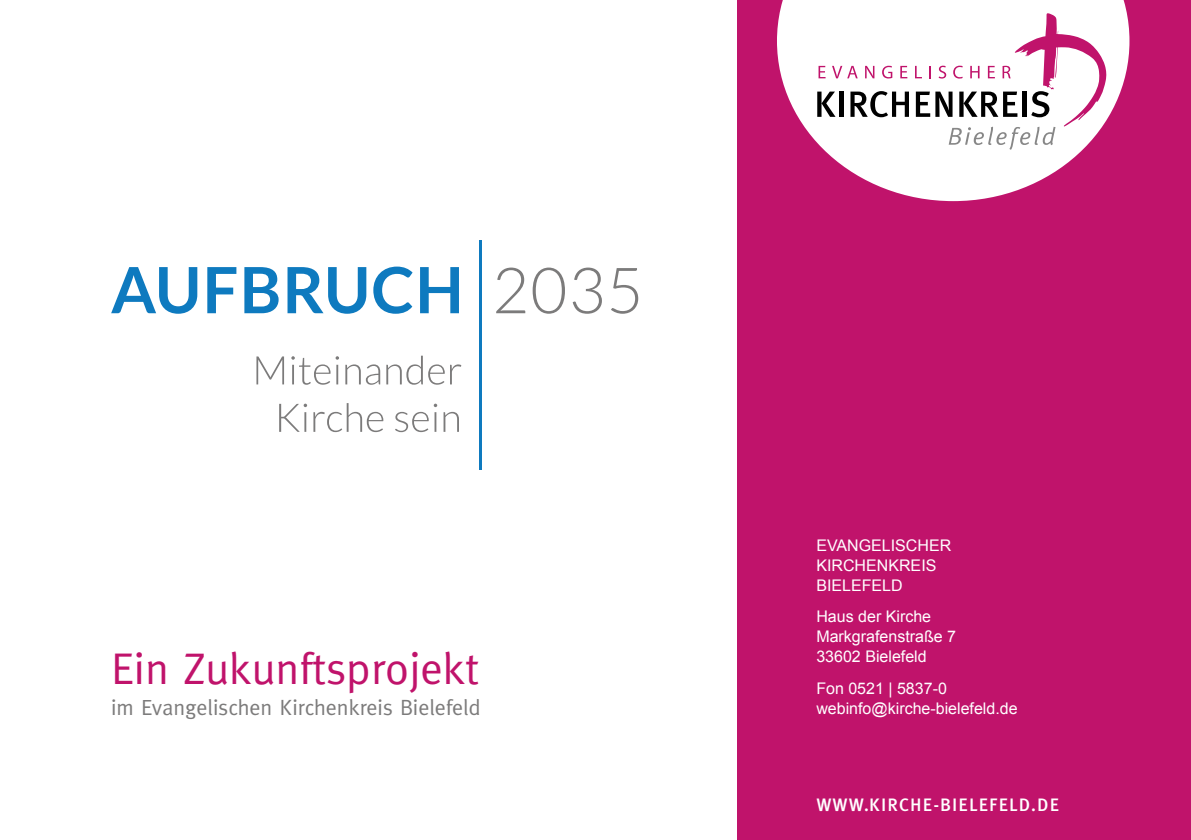
<style>
.page{position:relative;width:1191px;height:840px;background:#fff}
.page>*{position:absolute;margin:0;border:0;box-sizing:border-box;transform-origin:0 0}
.t1{font:44.6px "Meta";color:#c0136b}
.t2{font:22px "Meta";color:#7c7b7b}
.t3{font:500 18px "Meta Plus";letter-spacing:.06em;color:#fff}
.t4{font:16px/20px "Arial";color:#fff}
</style>
<div class="page">
<svg style="left:256px;top:356px;width:28px;height:28px"></svg>
<svg style="left:291px;top:356px;width:48px;height:28px"></svg>
<svg style="left:345px;top:364px;width:35px;height:20px"></svg>
<svg style="left:386px;top:355px;width:75px;height:29px"></svg>
<svg style="left:279px;top:403px;width:28px;height:28px"></svg>
<svg style="left:313px;top:403px;width:70px;height:29px"></svg>
<svg style="left:395px;top:403px;width:42px;height:29px"></svg>
<svg style="left:443px;top:411px;width:16px;height:20px"></svg>
<svg style="left:111px;top:267px;width:86px;height:46px"></svg>
<svg style="left:207px;top:267px;width:29px;height:46px"></svg>
<svg style="left:244px;top:267px;width:34px;height:46px"></svg>
<svg style="left:287px;top:267px;width:79px;height:46px"></svg>
<svg style="left:373px;top:266px;width:39px;height:47px"></svg>
<svg style="left:420px;top:267px;width:39px;height:46px"></svg>
<svg style="left:496px;top:267px;width:29px;height:46px"></svg>
<svg style="left:532px;top:267px;width:33px;height:46px"></svg>
<svg style="left:572px;top:267px;width:30px;height:46px"></svg>
<svg style="left:611px;top:268px;width:27px;height:45px"></svg>
<hr style="left:479px;top:240px;width:3px;height:229px;background:#0e7abf">
<div style="left:737px;top:0;width:454px;height:839px;background:#c0136b"></div>
<svg style="left:777px;top:0;width:352px;height:201px;fill:#fff"></svg>
<svg style="left:818px;top:66px;width:7px;height:12px"></svg>
<svg style="left:832px;top:66px;width:25px;height:12px"></svg>
<svg style="left:865px;top:66px;width:9px;height:12px"></svg>
<svg style="left:882px;top:66px;width:10px;height:12px"></svg>
<svg style="left:900px;top:66px;width:7px;height:12px"></svg>
<svg style="left:817px;top:91px;width:18px;height:26px"></svg>
<hr style="left:839px;top:91px;width:4px;height:26px;background:#000">
<svg style="left:850px;top:91px;width:59px;height:26px;background:#909090"></svg>
<svg style="left:915px;top:13px;width:191px;height:137px;background:#e7d6df"></svg>
<h1 class="t1" style="left:111px;top:642px;width:370px">Ein Zukunftsprojekt</h1>
<h2 class="t2" style="left:111px;top:694px;width:371px">im Evangelischen Kirchenkreis Bielefeld</h2>
<p class="t4" style="left:816px;top:535px;width:136px">EVANGELISCHER<br>KIRCHENKREIS<br>BIELEFELD</p>
<p class="t4" style="left:816px;top:606px;width:141px">Haus der Kirche<br>Markgrafenstraße 7<br>33602 Bielefeld</p>
<p class="t4" style="left:816px;top:677px;width:203px">Fon 0521 | 5837-0 webinfo@kirche-bielefeld.de</p>
<p class="t3" style="left:816px;top:793px;width:244px">WWW.KIRCHE-BIELEFELD.DE</p>
</div>
